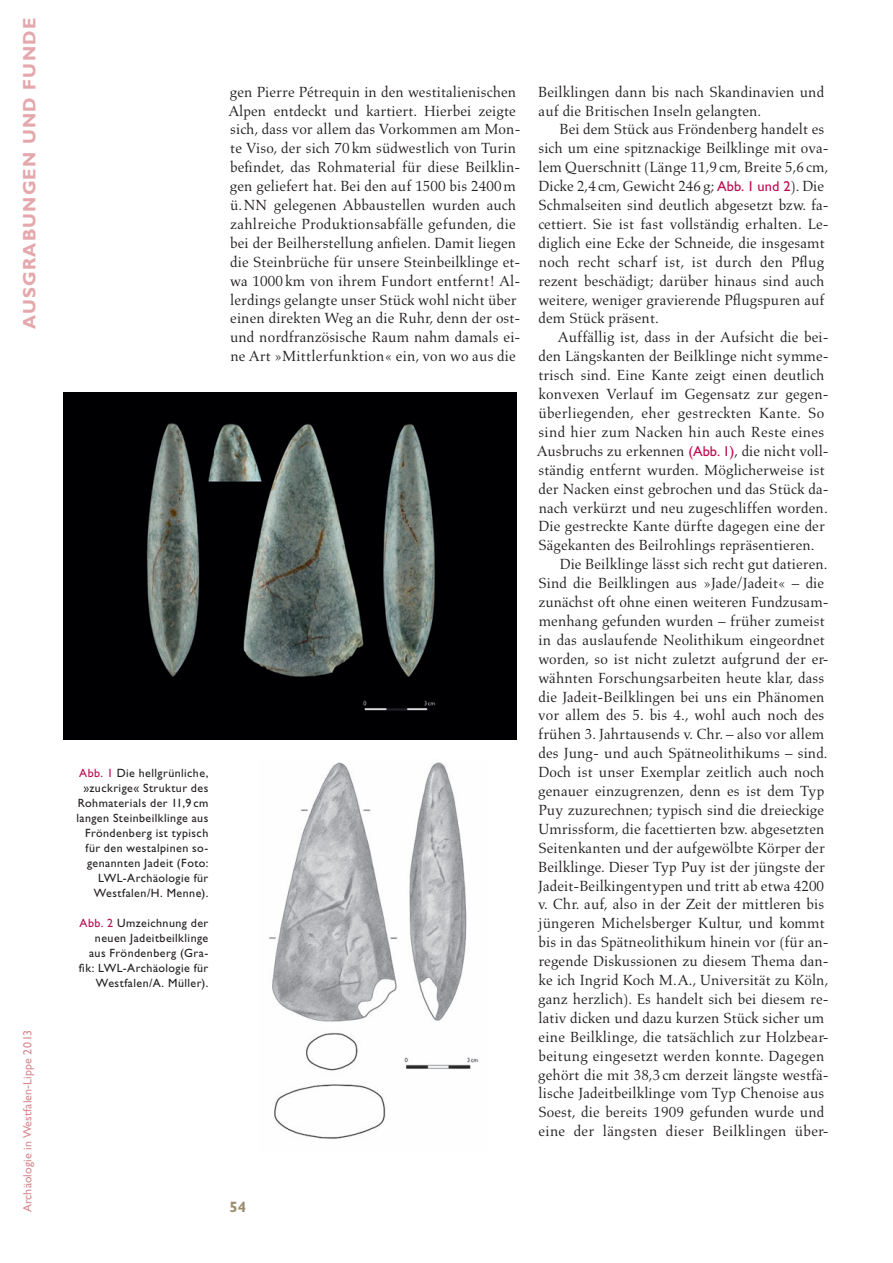
<style>
.page{position:relative;width:893px;height:1263px;background:#fff}
.page>*{position:absolute;margin:0;border:0;box-sizing:border-box;transform-origin:0 0}
.t1{font:700 18px "Gill Sans Std";letter-spacing:.07em;color:#e3a7ac}
.t2{font:15px/18.9px "Aldus LT Std";letter-spacing:.005em;color:#231f20}
.t3{font:700 15px "Gill Sans Std";color:#9c8c6f}
.t4{font:12px/15px "Gill Sans Std";letter-spacing:.035em;color:#231f20;text-align:right}
.t5{font:12px "Gill Sans Std";letter-spacing:.01em;color:#d88a93}
.s1{color:#ba0e51}
.s2{font-family:"Gill Sans Std";font-size:14.4px;color:#ba0e51}
</style>
<div class="page">
<img style="left:64px;top:392px;width:453px;height:347px">
<img style="left:269px;top:762px;width:210px;height:377px">
<p class="t1" style="left:19px;top:329px;width:312px;rotate:-90deg">AUSGRABUNGEN UND FUNDE</p>
<p class="t5" style="left:21px;top:1212px;width:184px;rotate:-90deg">Archäologie in Westfalen-Lippe 2013</p>
<p class="t4" style="left:76px;top:765px;width:134px"><span class="s1">Abb. 1</span> Die hellgrünliche, »zuckrige« Struktur des<br>Rohmaterials der 11,9 cm langen Steinbeilklinge aus<br>Fröndenberg ist typisch für den westalpinen so&shy;genannten Jadeit (Foto:<br>LWL-Archäologie für<br>Westfalen/H. Menne).</p>
<p class="t4" style="left:79px;top:915px;width:131px"><span class="s1">Abb. 2</span> Umzeichnung der neuen Jadeitbeilklinge aus Fröndenberg (Gra&shy;fik: LWL-Archäologie für<br>Westfalen/A. Müller).</p>
<p class="t2" style="left:228px;top:82px;width:294px">gen Pierre Pétrequin in den westitalienischen Alpen entdeckt und kartiert. Hierbei zeigte sich, dass vor allem das Vorkommen am Mon&shy;te Viso, der sich 70 km südwestlich von Turin befindet, das Rohmaterial für diese Beilklin&shy;gen geliefert hat. Bei den auf 1500 bis 2400 m ü. NN gelegenen Abbaustellen wurden auch zahlreiche Produktionsabfälle gefunden, die bei der Beilherstellung anfielen. Damit liegen die Steinbrüche für unsere Steinbeilklinge et&shy;wa 1000 km von ihrem Fundort entfernt! Al&shy;lerdings gelangte unser Stück wohl nicht über einen direkten Weg an die Ruhr, denn der ost&shy;und nordfranzösische Raum nahm damals ei&shy;ne Art »Mittlerfunktion« ein, von wo aus die</p>
<p class="t2" style="left:538px;top:82px;width:287px">Beilklingen dann bis nach Skandinavien und auf die Britischen Inseln gelangten.</p>
<p class="t2" style="left:538px;top:120px;width:292px;text-indent:21px">Bei dem Stück aus Fröndenberg handelt es sich um eine spitznackige Beilklinge mit ova&shy;lem Querschnitt (Länge 11,9 cm, Breite 5,6 cm, Dicke 2,4 cm, Gewicht 246 g; <span class="s2">Abb. 1 und 2</span>). Die Schmalseiten sind deutlich abgesetzt bzw. fa&shy;cettiert. Sie ist fast vollständig erhalten. Le&shy;diglich eine Ecke der Schneide, die insgesamt noch recht scharf ist, ist durch den Pflug rezent beschädigt; darüber hinaus sind auch weitere, weniger gravierende Pflugspuren auf dem Stück präsent.</p>
<p class="t2" style="left:558px;top:328px;width:272px">Auffällig ist, dass in der Aufsicht die bei-</p>
<p class="t2" style="left:539px;top:347px;width:292px">den Längskanten der Beilklinge nicht symme-</p>
<p class="t2" style="left:539px;top:366px;width:287px">trisch sind. Eine Kante zeigt einen deutlich</p>
<p class="t2" style="left:539px;top:385px;width:292px">konvexen Verlauf im Gegensatz zur gegen-</p>
<p class="t2" style="left:538px;top:404px;width:287px">überliegenden, eher gestreckten Kante. So</p>
<p class="t2" style="left:538px;top:423px;width:287px">sind hier zum Nacken hin auch Reste eines</p>
<p class="t2" style="left:537px;top:442px;width:294px">Ausbruchs zu erkennen <span class="s2">(Abb. 1)</span>, die nicht voll-</p>
<p class="t2" style="left:538px;top:460px;width:288px">ständig entfernt wurden. Möglicherweise ist</p>
<p class="t2" style="left:539px;top:479px;width:292px">der Nacken einst gebrochen und das Stück da-</p>
<p class="t2" style="left:539px;top:498px;width:291px">nach verkürzt und neu zugeschliffen worden.</p>
<p class="t2" style="left:538px;top:517px;width:288px">Die gestreckte Kante dürfte dagegen eine der</p>
<p class="t2" style="left:538px;top:536px;width:278px">Sägekanten des Beilrohlings repräsentieren.</p>
<p class="t2" style="left:560px;top:555px;width:269px">Die Beilklinge lässt sich recht gut datieren.</p>
<p class="t2" style="left:538px;top:574px;width:287px">Sind die Beilklingen aus »Jade/Jadeit« – die</p>
<p class="t2" style="left:539px;top:593px;width:292px">zunächst oft ohne einen weiteren Fundzusam-</p>
<p class="t2" style="left:539px;top:612px;width:287px">menhang gefunden wurden – früher zumeist</p>
<p class="t2" style="left:539px;top:631px;width:288px">in das auslaufende Neolithikum eingeordnet</p>
<p class="t2" style="left:538px;top:649px;width:292px">worden, so ist nicht zuletzt aufgrund der er-</p>
<p class="t2" style="left:538px;top:668px;width:287px">wähnten Forschungsarbeiten heute klar, dass</p>
<p class="t2" style="left:539px;top:687px;width:287px">die Jadeit-Beilklingen bei uns ein Phänomen</p>
<p class="t2" style="left:538px;top:706px;width:288px">vor allem des 5. bis 4., wohl auch noch des</p>
<p class="t2" style="left:538px;top:725px;width:288px">frühen 3. Jahrtausends v. Chr. – also vor allem</p>
<p class="t2" style="left:539px;top:744px;width:291px">des Jung- und auch Spätneolithikums – sind.</p>
<p class="t2" style="left:538px;top:763px;width:287px">Doch ist unser Exemplar zeitlich auch noch</p>
<p class="t2" style="left:538px;top:782px;width:287px">genauer einzugrenzen, denn es ist dem Typ</p>
<p class="t2" style="left:538px;top:801px;width:287px">Puy zuzurechnen; typisch sind die dreieckige</p>
<p class="t2" style="left:538px;top:820px;width:288px">Umrissform, die facettierten bzw. abgesetzten</p>
<p class="t2" style="left:538px;top:838px;width:288px">Seitenkanten und der aufgewölbte Körper der</p>
<p class="t2" style="left:538px;top:857px;width:288px">Beilklinge. Dieser Typ Puy ist der jüngste der</p>
<p class="t2" style="left:538px;top:876px;width:287px">Jadeit-Beilkingentypen und tritt ab etwa 4200</p>
<p class="t2" style="left:538px;top:895px;width:288px">v. Chr. auf, also in der Zeit der mittleren bis</p>
<p class="t2" style="left:539px;top:914px;width:288px">jüngeren Michelsberger Kultur, und kommt</p>
<p class="t2" style="left:539px;top:933px;width:292px">bis in das Spätneolithikum hinein vor (für an-</p>
<p class="t2" style="left:538px;top:952px;width:292px">regende Diskussionen zu diesem Thema dan-</p>
<p class="t2" style="left:539px;top:971px;width:291px">ke ich Ingrid Koch M. A., Universität zu Köln,</p>
<p class="t2" style="left:538px;top:990px;width:292px">ganz herzlich). Es handelt sich bei diesem re-</p>
<p class="t2" style="left:539px;top:1009px;width:287px">lativ dicken und dazu kurzen Stück sicher um</p>
<p class="t2" style="left:539px;top:1027px;width:292px">eine Beilklinge, die tatsächlich zur Holzbear-</p>
<p class="t2" style="left:539px;top:1046px;width:287px">beitung eingesetzt werden konnte. Dagegen</p>
<p class="t2" style="left:538px;top:1065px;width:292px">gehört die mit 38,3 cm derzeit längste westfä-</p>
<p class="t2" style="left:539px;top:1084px;width:287px">lische Jadeitbeilklinge vom Typ Chenoise aus</p>
<p class="t2" style="left:538px;top:1103px;width:287px">Soest, die bereits 1909 gefunden wurde und</p>
<p class="t2" style="left:539px;top:1122px;width:292px">eine der längsten dieser Beilklingen über-</p>
<p class="t3" style="left:230px;top:1198px;width:18px">54</p>
</div>
